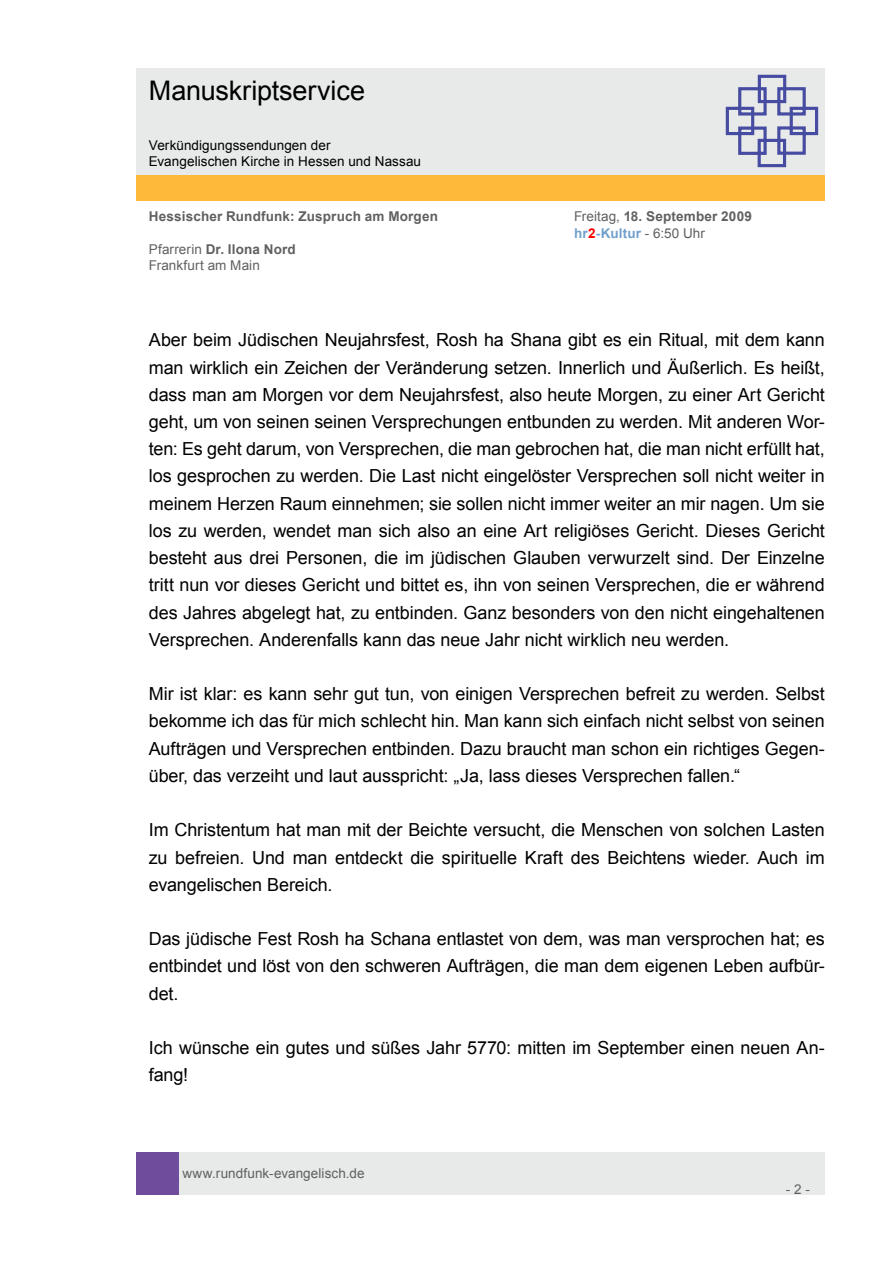
<style>
.page{position:relative;width:893px;height:1263px;background:#fff}
.page>*{position:absolute;margin:0;border:0;box-sizing:border-box;transform-origin:0 0}
.t1{font:27px "Arial";letter-spacing:-.005em;color:#000}
.t2{font:18px/27.2px "Arial";letter-spacing:-.005em;color:#000;text-align:justify}
.t3{font:13.5px/16.2px "Arial";letter-spacing:.005em;color:#606060}
.t4{font:13.5px/16.2px "Arial";letter-spacing:.005em;color:#000}
.t5{font:700 13.5px "Arial";letter-spacing:.015em;color:#606060}
.s1{font-weight:700}
.s2{font-weight:700;color:#71a0cc}
.s3{font-weight:700;color:#f00}
</style>
<div class="page">
<div style="left:179px;top:1152px;width:646px;height:43px;background:#e8e9e9"></div>
<div style="left:136px;top:1152px;width:43px;height:43px;background:#704c9c"></div>
<div style="left:136px;top:175px;width:689px;height:26px;background:#ffb93a"></div>
<div style="left:136px;top:68px;width:689px;height:106px;background:#e8e9e9"></div>
<svg style="left:725px;top:74px;width:94px;height:94px"></svg>
<h1 class="t1" style="left:149px;top:73px;width:218px">Manuskriptservice</h1>
<p class="t4" style="left:149px;top:137px;width:274px">Verkündigungssendungen der<br>Evangelischen Kirche in Hessen und Nassau</p>
<p class="t5" style="left:149px;top:208px;width:291px">Hessischer Rundfunk: Zuspruch am Morgen</p>
<p class="t3" style="left:574px;top:209px;width:179px">Freitag, <span class="s1">18. September 2009 </span><span class="s2">hr</span><span class="s3">2</span><span class="s2">-Kultur</span> - 6:50 Uhr</p>
<p class="t3" style="left:149px;top:241px;width:148px">Pfarrerin <span class="s1">Dr. Ilona Nord<br></span>Frankfurt am Main</p>
<p class="t2" style="left:149px;top:327px;width:678px">Aber beim Jüdischen Neujahrsfest, Rosh ha Shana gibt es ein Ritual, mit dem kann man wirklich ein Zeichen der Veränderung setzen. Innerlich und Äußerlich. Es heißt, dass man am Morgen vor dem Neujahrsfest, also heute Morgen, zu einer Art Gericht geht, um von seinen seinen Versprechungen entbunden zu werden. Mit anderen Wor&shy;ten: Es geht darum, von Versprechen, die man gebrochen hat, die man nicht erfüllt hat, los gesprochen zu werden. Die Last nicht eingelöster Versprechen soll nicht weiter in meinem Herzen Raum einnehmen; sie sollen nicht immer weiter an mir nagen. Um sie los zu werden, wendet man sich also an eine Art religiöses Gericht. Dieses Gericht besteht aus drei Personen, die im jüdischen Glauben verwurzelt sind. Der Einzelne tritt nun vor dieses Gericht und bittet es, ihn von seinen Versprechen, die er während des Jahres abgelegt hat, zu entbinden. Ganz besonders von den nicht eingehaltenen Versprechen. Anderenfalls kann das neue Jahr nicht wirklich neu werden.</p>
<p class="t2" style="left:149px;top:680px;width:678px">Mir ist klar: es kann sehr gut tun, von einigen Versprechen befreit zu werden. Selbst bekomme ich das für mich schlecht hin. Man kann sich einfach nicht selbst von seinen Aufträgen und Versprechen entbinden. Dazu braucht man schon ein richtiges Gegen&shy;über, das verzeiht und laut ausspricht: „Ja, lass dieses Versprechen fallen.“</p>
<p class="t2" style="left:149px;top:817px;width:677px">Im Christentum hat man mit der Beichte versucht, die Menschen von solchen Lasten zu befreien. Und man entdeckt die spirituelle Kraft des Beichtens wieder. Auch im evangelischen Bereich.</p>
<p class="t2" style="left:149px;top:925px;width:678px">Das jüdische Fest Rosh ha Schana entlastet von dem, was man versprochen hat; es entbindet und löst von den schweren Aufträgen, die man dem eigenen Leben aufbür&shy;det.</p>
<p class="t2" style="left:149px;top:1034px;width:678px">Ich wünsche ein gutes und süßes Jahr 5770: mitten im September einen neuen An&shy;fang!</p>
<p class="t3" style="left:182px;top:1165px;width:184px">www.rundfunk-evangelisch.de</p>
<p class="t3" style="left:786px;top:1181px;width:26px">- 2 -</p>
</div>
